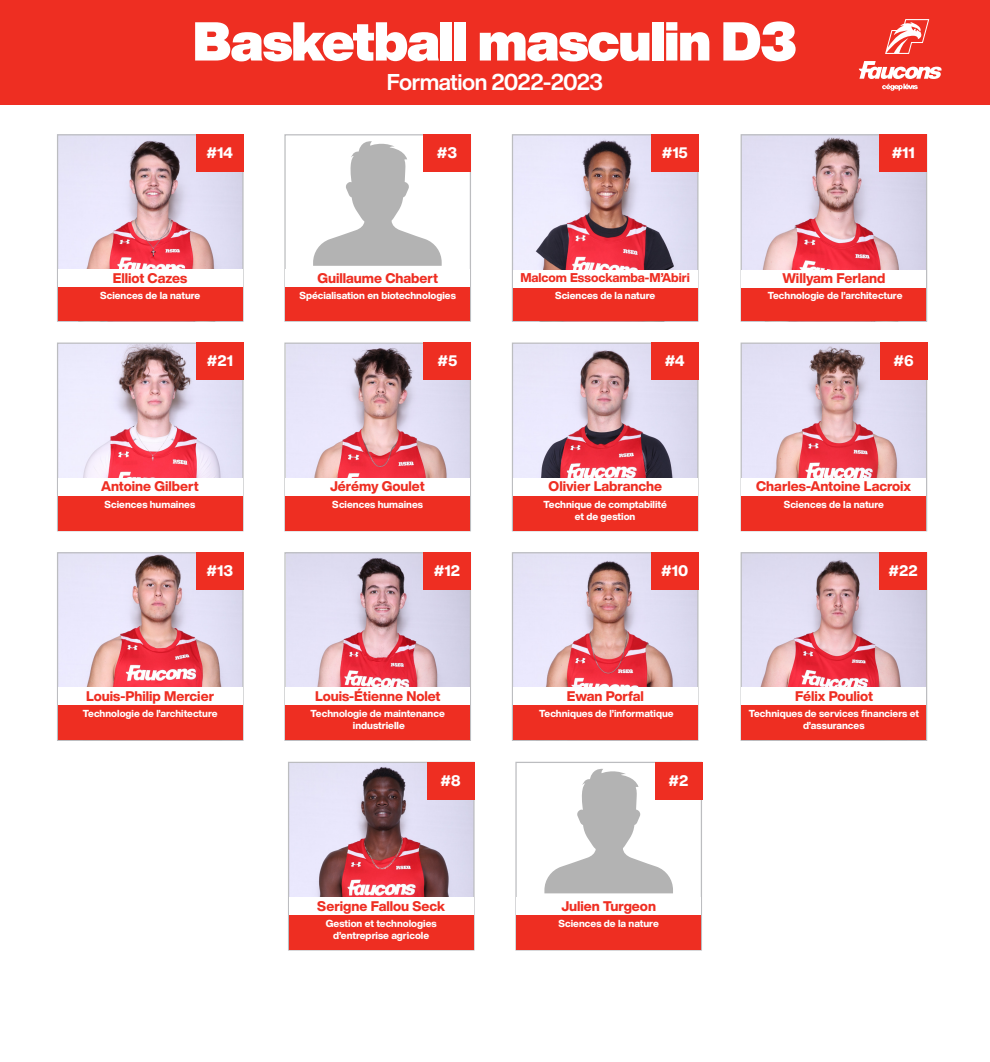
<style>
.page{position:relative;width:990px;height:1062px;background:#fff}
.page>*{position:absolute;margin:0;border:0;box-sizing:border-box;transform-origin:0 0}
.t1{font:900 53.75px "Helvetica Now Display";letter-spacing:-.02em;color:#fff}
.t2{font:700 22.5px "Helvetica Now Display";letter-spacing:-.03em;color:#fff}
.t3{font:800 15px "Helvetica Now Display";color:#fff}
.t4{font:800 13.75px "Helvetica Now Display";color:#ee2e22}
.t5{font:800 12.5px "Helvetica Now Display";color:#ee2e22}
.t6{font:800 10px/12px "Helvetica Now Display";color:#fff;text-align:center}
</style>
<div class="page">
<div style="left:0;top:0;width:990px;height:104px;background:#ee2e22"></div>
<svg style="left:859px;top:61px;width:83px;height:30px"></svg>
<svg style="left:885px;top:19px;width:44px;height:35px"></svg>
<img style="left:59px;top:136px;width:183px;height:133px">
<div style="left:57px;top:134px;width:187px;height:188px;border:1px solid #bcbdc0"></div>
<img style="left:59px;top:345px;width:183px;height:133px">
<div style="left:57px;top:343px;width:187px;height:188px;border:1px solid #bcbdc0"></div>
<img style="left:59px;top:554px;width:183px;height:133px">
<div style="left:57px;top:552px;width:187px;height:189px;border:1px solid #bcbdc0"></div>
<div style="left:284px;top:134px;width:187px;height:188px;border:1px solid #bcbdc0"></div>
<img style="left:286px;top:345px;width:183px;height:133px">
<div style="left:284px;top:343px;width:187px;height:188px;border:1px solid #bcbdc0"></div>
<img style="left:286px;top:554px;width:183px;height:133px">
<div style="left:284px;top:552px;width:187px;height:189px;border:1px solid #bcbdc0"></div>
<img style="left:514px;top:136px;width:183px;height:134px">
<div style="left:512px;top:134px;width:187px;height:188px;border:1px solid #bcbdc0"></div>
<img style="left:514px;top:345px;width:183px;height:133px">
<div style="left:512px;top:343px;width:187px;height:188px;border:1px solid #bcbdc0"></div>
<img style="left:514px;top:554px;width:183px;height:133px">
<div style="left:512px;top:552px;width:187px;height:189px;border:1px solid #bcbdc0"></div>
<img style="left:743px;top:136px;width:182px;height:134px">
<div style="left:741px;top:134px;width:186px;height:188px;border:1px solid #bcbdc0"></div>
<img style="left:743px;top:345px;width:182px;height:133px">
<div style="left:741px;top:343px;width:186px;height:188px;border:1px solid #bcbdc0"></div>
<img style="left:743px;top:554px;width:182px;height:133px">
<div style="left:741px;top:552px;width:186px;height:189px;border:1px solid #bcbdc0"></div>
<div style="left:58px;top:270px;width:184px;height:51px;background:#ee2e22"></div>
<div style="left:58px;top:478px;width:184px;height:52px;background:#ee2e22"></div>
<div style="left:58px;top:688px;width:184px;height:52px;background:#ee2e22"></div>
<div style="left:286px;top:270px;width:184px;height:51px;background:#ee2e22"></div>
<div style="left:286px;top:478px;width:184px;height:52px;background:#ee2e22"></div>
<div style="left:286px;top:688px;width:184px;height:52px;background:#ee2e22"></div>
<div style="left:513px;top:270px;width:184px;height:51px;background:#ee2e22"></div>
<div style="left:513px;top:478px;width:184px;height:52px;background:#ee2e22"></div>
<div style="left:513px;top:688px;width:184px;height:52px;background:#ee2e22"></div>
<div style="left:742px;top:270px;width:184px;height:51px;background:#ee2e22"></div>
<div style="left:742px;top:478px;width:184px;height:52px;background:#ee2e22"></div>
<div style="left:742px;top:688px;width:184px;height:52px;background:#ee2e22"></div>
<div style="left:286px;top:270px;width:184px;height:17px;background:#fff"></div>
<div style="left:58px;top:270px;width:184px;height:17px;background:#fff"></div>
<div style="left:513px;top:270px;width:184px;height:17px;background:#fff"></div>
<div style="left:742px;top:270px;width:184px;height:17px;background:#fff"></div>
<div style="left:58px;top:478px;width:184px;height:17px;background:#fff"></div>
<div style="left:286px;top:478px;width:184px;height:17px;background:#fff"></div>
<div style="left:513px;top:478px;width:184px;height:17px;background:#fff"></div>
<div style="left:742px;top:478px;width:184px;height:17px;background:#fff"></div>
<div style="left:58px;top:688px;width:184px;height:17px;background:#fff"></div>
<div style="left:286px;top:688px;width:184px;height:17px;background:#fff"></div>
<div style="left:513px;top:687px;width:184px;height:17px;background:#fff"></div>
<div style="left:742px;top:688px;width:184px;height:17px;background:#fff"></div>
<img style="left:290px;top:764px;width:183px;height:133px">
<div style="left:288px;top:762px;width:187px;height:189px;border:1px solid #bcbdc0"></div>
<div style="left:515px;top:762px;width:187px;height:189px;border:1px solid #bcbdc0"></div>
<div style="left:289px;top:898px;width:184px;height:52px;background:#ee2e22"></div>
<div style="left:517px;top:898px;width:184px;height:52px;background:#ee2e22"></div>
<div style="left:289px;top:897px;width:184px;height:17px;background:#fff"></div>
<div style="left:517px;top:897px;width:184px;height:17px;background:#fff"></div>
<div style="left:196px;top:134px;width:48px;height:38px;background:#ee2e22"></div>
<div style="left:423px;top:134px;width:48px;height:38px;background:#ee2e22"></div>
<div style="left:651px;top:134px;width:48px;height:38px;background:#ee2e22"></div>
<div style="left:879px;top:134px;width:48px;height:38px;background:#ee2e22"></div>
<div style="left:880px;top:343px;width:47px;height:37px;background:#ee2e22"></div>
<div style="left:651px;top:343px;width:48px;height:37px;background:#ee2e22"></div>
<div style="left:424px;top:343px;width:47px;height:37px;background:#ee2e22"></div>
<div style="left:196px;top:343px;width:48px;height:37px;background:#ee2e22"></div>
<div style="left:196px;top:552px;width:48px;height:38px;background:#ee2e22"></div>
<div style="left:423px;top:552px;width:48px;height:38px;background:#ee2e22"></div>
<div style="left:651px;top:552px;width:48px;height:38px;background:#ee2e22"></div>
<div style="left:879px;top:552px;width:48px;height:38px;background:#ee2e22"></div>
<div style="left:655px;top:762px;width:47px;height:37px;background:#ee2e22"></div>
<div style="left:427px;top:762px;width:47px;height:37px;background:#ee2e22"></div>
<svg style="left:313px;top:141px;width:129px;height:125px"></svg>
<svg style="left:544px;top:768px;width:129px;height:125px"></svg>
<p class="t1" style="left:193px;top:3px;width:606px">Basketball masculin D3</p>
<p class="t2" style="left:387px;top:66px;width:218px">Formation 2022-2023</p>
<p class="t3" style="left:207px;top:142px;width:28px">#14</p>
<p class="t3" style="left:437px;top:142px;width:22px">#3</p>
<p class="t3" style="left:662px;top:142px;width:28px">#15</p>
<p class="t3" style="left:892px;top:142px;width:25px">#11</p>
<p class="t4" style="left:113px;top:269px;width:76px">Elliot Cazes</p>
<p class="t4" style="left:317px;top:269px;width:122px">Guillaume Chabert</p>
<p class="t5" style="left:520px;top:269px;width:171px">Malcom Essockamba-M’Abiri</p>
<p class="t4" style="left:782px;top:269px;width:104px">Willyam Ferland</p>
<p class="t6" style="left:100px;top:290px;width:102px">Sciences de la nature</p>
<p class="t6" style="left:300px;top:290px;width:158px">Spécialisation en biotechnologies</p>
<p class="t6" style="left:555px;top:290px;width:102px">Sciences de la nature</p>
<p class="t6" style="left:768px;top:290px;width:136px">Technologie de l’architecture</p>
<p class="t3" style="left:207px;top:351px;width:28px">#21</p>
<p class="t3" style="left:437px;top:351px;width:21px">#5</p>
<p class="t3" style="left:665px;top:351px;width:22px">#4</p>
<p class="t3" style="left:893px;top:351px;width:22px">#6</p>
<p class="t4" style="left:101px;top:477px;width:99px">Antoine Gilbert</p>
<p class="t4" style="left:330px;top:477px;width:96px">Jérémy Goulet</p>
<p class="t4" style="left:549px;top:477px;width:115px">Olivier Labranche</p>
<p class="t4" style="left:756px;top:477px;width:157px">Charles-Antoine Lacroix</p>
<p class="t6" style="left:104px;top:499px;width:92px">Sciences humaines</p>
<p class="t6" style="left:332px;top:498px;width:92px">Sciences humaines</p>
<p class="t6" style="left:543px;top:498px;width:125px">Technique de comptabilité</p>
<p class="t6" style="left:575px;top:510px;width:62px">et de gestion</p>
<p class="t6" style="left:784px;top:498px;width:102px">Sciences de la nature</p>
<p class="t3" style="left:207px;top:560px;width:28px">#13</p>
<p class="t3" style="left:434px;top:560px;width:28px">#12</p>
<p class="t3" style="left:661px;top:560px;width:29px">#10</p>
<p class="t3" style="left:889px;top:560px;width:31px">#22</p>
<p class="t4" style="left:86px;top:687px;width:129px">Louis-Philip Mercier</p>
<p class="t4" style="left:315px;top:687px;width:127px">Louis-Étienne Nolet</p>
<p class="t4" style="left:567px;top:687px;width:79px">Ewan Porfal</p>
<p class="t4" style="left:795px;top:687px;width:79px">Félix Pouliot</p>
<p class="t6" style="left:83px;top:708px;width:136px">Technologie de l’architecture</p>
<p class="t6" style="left:311px;top:708px;width:136px">Technologie de maintenance</p>
<p class="t6" style="left:353px;top:720px;width:53px">industrielle</p>
<p class="t6" style="left:539px;top:708px;width:136px">Techniques de l’informatique</p>
<p class="t3" style="left:441px;top:770px;width:22px">#8</p>
<p class="t3" style="left:669px;top:770px;width:21px">#2</p>
<p class="t4" style="left:317px;top:896px;width:130px">Serigne Fallou Seck</p>
<p class="t4" style="left:561px;top:896px;width:96px">Julien Turgeon</p>
<p class="t6" style="left:326px;top:918px;width:112px">Gestion et technologies</p>
<p class="t6" style="left:333px;top:930px;width:97px">d’entreprise agricole</p>
<p class="t6" style="left:559px;top:918px;width:102px">Sciences de la nature</p>
<p class="t6" style="left:749px;top:708px;width:172px">Techniques de services financiers et d’assurances</p>
</div>
